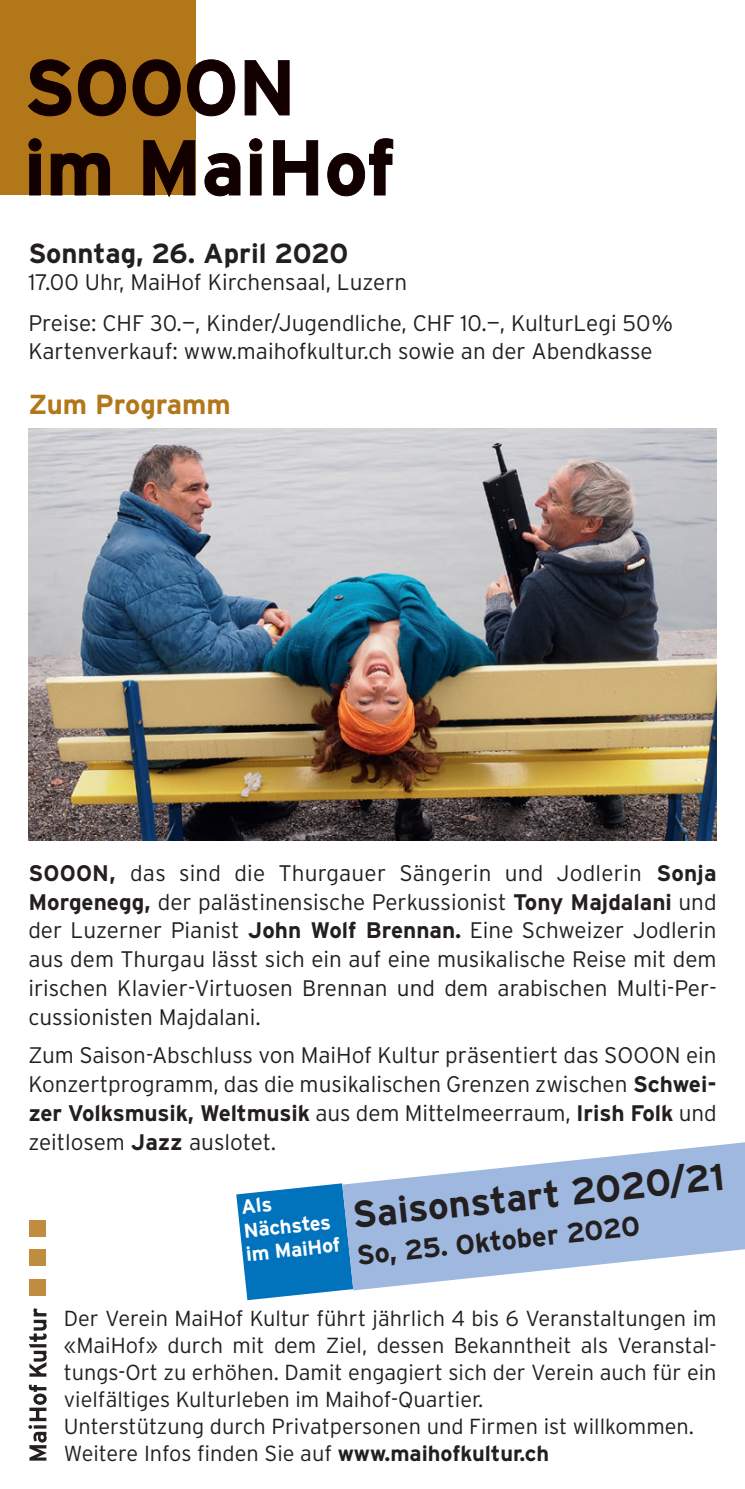
<style>
.page{position:relative;width:745px;height:1489px;background:#fff}
.page>*{position:absolute;margin:0;border:0;box-sizing:border-box;transform-origin:0 0}
.t1{font:700 77.5px/80px "Interstate";letter-spacing:-.005em;color:#120000}
.t2{font:700 37.5px "Interstate";color:#231f20}
.t3{font:700 27.5px "Interstate";color:#231f20}
.t4{font:700 27.5px "Interstate";color:#b17719}
.t5{font:300 22.5px/28.8px "Interstate";color:#231f20;text-align:justify}
.t6{font:300 21.75px/27px "Interstate";color:#231f20;text-align:justify}
.t7{font:700 20px/24px "Interstate";color:#fff}
.s1{font-weight:700}
</style>
<div class="page">
<svg style="left:28px;top:1384px;width:19px;height:76px"></svg>
<svg style="left:29px;top:1308px;width:18px;height:68px"></svg>
<div style="left:29px;top:1278px;width:17px;height:17px;background:#c08c40"></div>
<div style="left:29px;top:1249px;width:17px;height:16px;background:#c08c40"></div>
<div style="left:29px;top:1219px;width:17px;height:17px;background:#c08c40"></div>
<div style="left:0;top:0;width:195px;height:195px;background:#b17719"></div>
<svg style="left:28px;top:59px;width:44px;height:57px"></svg>
<svg style="left:78px;top:59px;width:48px;height:57px"></svg>
<svg style="left:132px;top:59px;width:49px;height:57px"></svg>
<svg style="left:187px;top:59px;width:48px;height:57px"></svg>
<svg style="left:244px;top:60px;width:45px;height:56px"></svg>
<svg style="left:28px;top:138px;width:14px;height:58px"></svg>
<svg style="left:50px;top:153px;width:60px;height:43px"></svg>
<svg style="left:143px;top:140px;width:52px;height:58px"></svg>
<svg style="left:204px;top:153px;width:36px;height:43px"></svg>
<svg style="left:249px;top:138px;width:13px;height:58px"></svg>
<svg style="left:273px;top:140px;width:45px;height:56px"></svg>
<svg style="left:327px;top:138px;width:66px;height:58px"></svg>
<img style="left:28px;top:429px;width:688px;height:411px">
<svg style="left:236px;top:1183px;width:108px;height:117px;background:#2386c5"></svg>
<svg style="left:342px;top:1142px;width:402px;height:148px;fill:#9fb8df"></svg>
<p class="t1" style="left:24px;top:47px;width:372px">SOOON im MaiHof</p>
<p class="t3" style="left:28px;top:238px;width:321px">Sonntag, 26. April 2020</p>
<p class="t5" style="left:28px;top:268px;width:380px">17.00 Uhr, MaiHof Kirchensaal, Luzern</p>
<p class="t5" style="left:28px;top:309px;width:646px">Preise: CHF 30.—, Kinder/Jugendliche, CHF 10.—, KulturLegi 50%</p>
<p class="t5" style="left:28px;top:336px;width:625px">Kartenverkauf: www.maihofkultur.ch sowie an der Abendkasse</p>
<p class="t4" style="left:28px;top:389px;width:204px">Zum Programm</p>
<p class="t5" style="left:28px;top:858px;width:689px"><span class="s1">SOOON,</span> das sind die Thurgauer Sängerin und Jodlerin <span class="s1">Sonja Morgenegg,</span> der palästinensische Perkussionist <span class="s1">Tony Majdalani</span> und der Luzerner Pianist <span class="s1">John Wolf Brennan.</span> Eine Schweizer Jodlerin aus dem Thurgau lässt sich ein auf eine musikalische Reise mit dem irischen Klavier-Virtuosen Brennan und dem arabischen Multi-Per&shy;cussionisten Majdalani.</p>
<p class="t5" style="left:28px;top:1040px;width:689px">Zum Saison-Abschluss von MaiHof Kultur präsentiert das SOOON ein Konzertprogramm, das die musikalischen Grenzen zwischen <span class="s1">Schwei&shy;zer Volksmusik, Weltmusik</span> aus dem Mittelmeerraum, <span class="s1">Irish Folk</span> und zeitlosem <span class="s1">Jazz</span> auslotet.</p>
<p class="t7" style="left:240px;top:1194px;width:89px;rotate:-6deg">Als<br>Nächstes</p>
<p class="t7" style="left:245px;top:1242px;width:96px;rotate:-6deg">im MaiHof</p>
<p class="t2" style="left:350px;top:1193px;width:375px;rotate:-6deg">Saisonstart 2020/21</p>
<p class="t3" style="left:355px;top:1239px;width:286px;rotate:-6deg">So, 25. Oktober 2020</p>
<p class="t6" style="left:64px;top:1304px;width:653px">Der Verein MaiHof Kultur führt jährlich 4 bis 6 Veranstaltungen im «MaiHof» durch mit dem Ziel, dessen Bekanntheit als Veranstal&shy;tungs-Ort zu erhöhen. Damit engagiert sich der Verein auch für ein vielfältiges Kulturleben im Maihof-Quartier.</p>
<p class="t6" style="left:64px;top:1412px;width:631px">Unterstützung durch Privatpersonen und Firmen ist willkommen.</p>
<p class="t6" style="left:64px;top:1439px;width:486px">Weitere Infos finden Sie auf <span class="s1">www.maihofkultur.ch</span></p>
</div>
